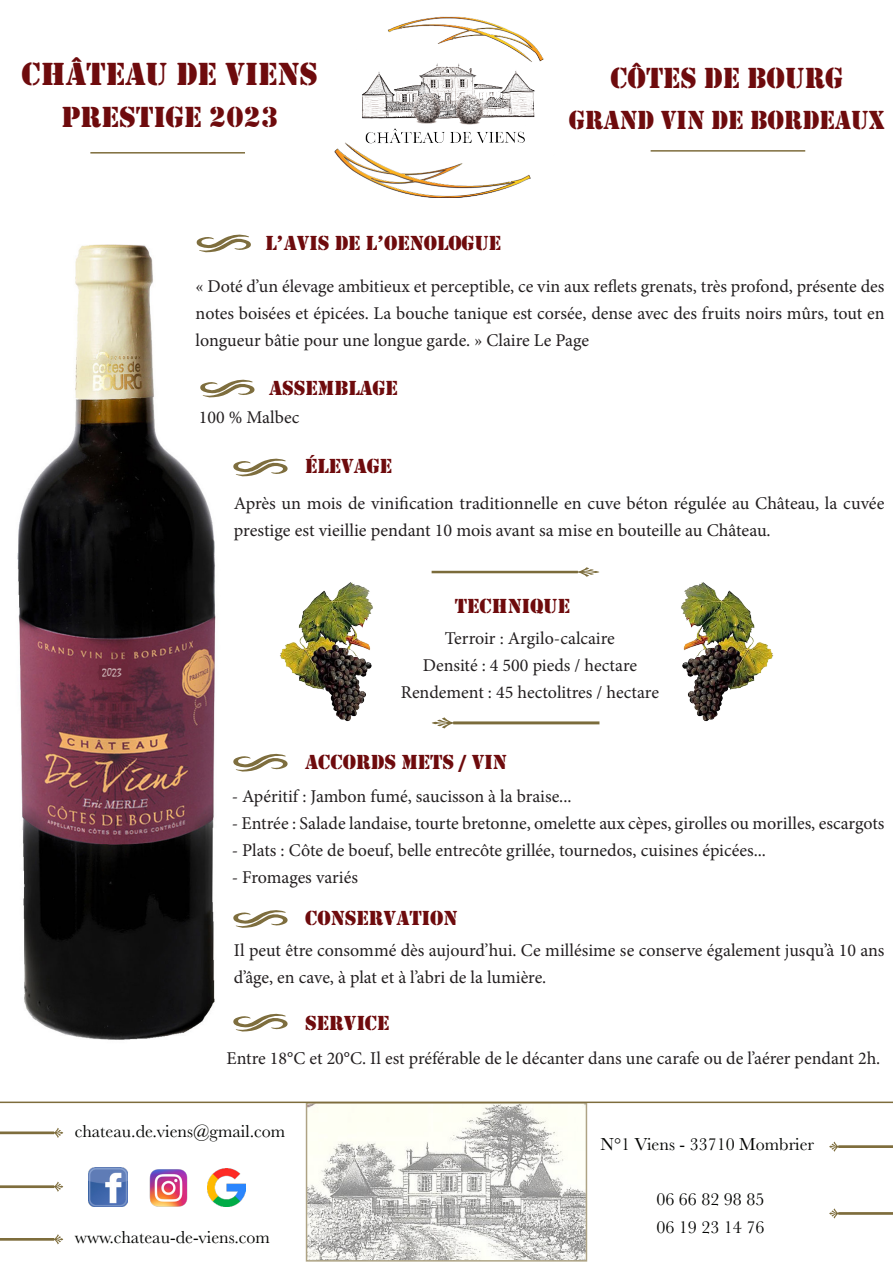
<style>
.page{position:relative;width:893px;height:1263px;background:#fff}
.page>*{position:absolute;margin:0;border:0;box-sizing:border-box;transform-origin:0 0}
.t1{font:33px "Stencil";color:#6e0b0d}
.t2{font:30px "Stencil";color:#6e0b0d}
.t3{font:27px "Stencil";color:#6e0b0d}
.t4{font:21px "Stencil";color:#6e0b0d}
.t5{font:18px/27px "Minion Pro";color:#231f20}
.t6{font:18px "Baskerville";color:#040503}
.t7{font:12px "Mistral";color:#fffef8}
</style>
<div class="page">
<img style="left:17px;top:244px;width:199px;height:796px">
<img style="left:334px;top:16px;width:210px;height:182px">
<svg style="left:196px;top:234px;width:55px;height:19px"></svg>
<svg style="left:200px;top:378px;width:55px;height:20px"></svg>
<svg style="left:233px;top:458px;width:55px;height:19px"></svg>
<svg style="left:233px;top:1013px;width:55px;height:19px"></svg>
<svg style="left:233px;top:910px;width:55px;height:18px"></svg>
<svg style="left:233px;top:753px;width:55px;height:19px"></svg>
<svg style="left:432px;top:567px;width:167px;height:10px"></svg>
<svg style="left:432px;top:717px;width:167px;height:11px"></svg>
<hr style="left:0;top:1101px;width:893px;height:2px;background:#7e6d3c">
<img style="left:88px;top:1167px;width:39px;height:39px">
<img style="left:149px;top:1169px;width:39px;height:38px">
<img style="left:309px;top:1105px;width:275px;height:153px">
<hr style="left:90px;top:152px;width:155px;height:2px;background:#7e6d3c">
<hr style="left:651px;top:150px;width:154px;height:2px;background:#7e6d3c">
<img style="left:208px;top:1168px;width:37px;height:38px">
<img style="left:681px;top:582px;width:93px;height:140px">
<img style="left:280px;top:582px;width:93px;height:140px">
<svg style="left:0;top:1128px;width:63px;height:10px"></svg>
<svg style="left:0;top:1181px;width:63px;height:11px"></svg>
<svg style="left:829px;top:1141px;width:64px;height:11px"></svg>
<svg style="left:829px;top:1208px;width:64px;height:10px"></svg>
<div style="left:99px;top:665px;width:28px;height:15px;background:#6a2739"></div>
<svg style="left:0;top:1234px;width:63px;height:10px"></svg>
<p class="t1" style="left:21px;top:55px;width:298px">CHÂTEAU DE VIENS</p>
<p class="t2" style="left:61px;top:100px;width:218px">PRESTIGE 2023</p>
<p class="t4" style="left:265px;top:231px;width:237px">L’AVIS DE L’OENOLOGUE</p>
<p class="t2" style="left:610px;top:61px;width:234px">CÔTES DE BOURG</p>
<p class="t3" style="left:569px;top:104px;width:317px">GRAND VIN DE BORDEAUX</p>
<p class="t5" style="left:196px;top:272px;width:690px;text-align:justify">« Doté d’un élevage ambitieux et perceptible, ce vin aux reflets grenats, très profond, présente des notes boisées et épicées. La bouche tanique est corsée, dense avec des fruits noirs mûrs, tout en longueur bâtie pour une longue garde. » Claire Le Page</p>
<p class="t4" style="left:269px;top:375px;width:130px">ASSEMBLAGE</p>
<p class="t5" style="left:199px;top:404px;width:102px">100 % Malbec</p>
<p class="t4" style="left:305px;top:454px;width:88px">ÉLEVAGE</p>
<p class="t5" style="left:234px;top:490px;width:652px">Après un mois de vinification traditionnelle en cuve béton régulée au Château, la cuvée prestige est vieillie pendant 10 mois avant sa mise en bouteille au Château.</p>
<p class="t7" style="left:102px;top:666px;width:21px">2023</p>
<p class="t4" style="left:455px;top:594px;width:117px">TECHNIQUE</p>
<p class="t5" style="left:445px;top:625px;width:171px">Terroir : Argilo-calcaire</p>
<p class="t5" style="left:423px;top:652px;width:216px">Densité : 4 500 pieds / hectare</p>
<p class="t5" style="left:401px;top:679px;width:260px">Rendement : 45 hectolitres / hectare</p>
<p class="t4" style="left:305px;top:749px;width:203px">ACCORDS METS / VIN</p>
<p class="t5" style="left:232px;top:783px;width:341px">- Apéritif : Jambon fumé, saucisson à la braise...</p>
<p class="t5" style="left:232px;top:810px;width:654px">- Entrée : Salade landaise, tourte bretonne, omelette aux cèpes, girolles ou morilles, escargots</p>
<p class="t5" style="left:232px;top:837px;width:536px">- Plats : Côte de boeuf, belle entrecôte grillée, tournedos, cuisines épicées...</p>
<p class="t5" style="left:232px;top:864px;width:128px">- Fromages variés</p>
<p class="t4" style="left:305px;top:906px;width:154px">CONSERVATION</p>
<p class="t5" style="left:234px;top:937px;width:652px">Il peut être consommé dès aujourd’hui. Ce millésime se conserve également jusqu’à 10 ans d’âge, en cave, à plat et à l’abri de la lumière.</p>
<p class="t4" style="left:305px;top:1010px;width:86px">SERVICE</p>
<p class="t5" style="left:226px;top:1045px;width:655px">Entre 18°C et 20°C. Il est préférable de le décanter dans une carafe ou de l’aérer pendant 2h.</p>
<p class="t6" style="left:75px;top:1119px;width:212px">chateau.de.viens@gmail.com</p>
<p class="t6" style="left:75px;top:1226px;width:197px">www.chateau-de-viens.com</p>
<p class="t6" style="left:600px;top:1132px;width:215px">N°1 Viens - 33710 Mombrier</p>
<p class="t6" style="left:656px;top:1187px;width:109px">06 66 82 98 85</p>
<p class="t6" style="left:656px;top:1216px;width:109px">06 19 23 14 76</p>
</div>
